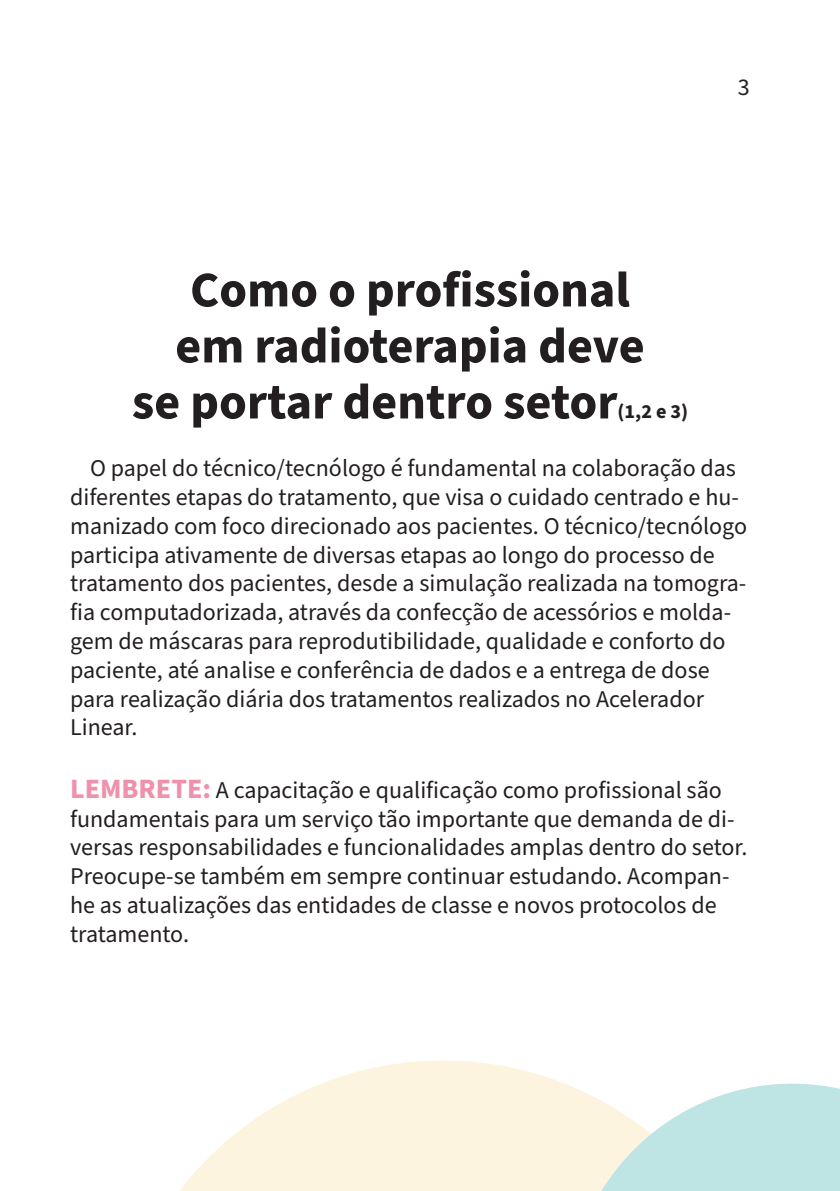
<style>
.page{position:relative;width:840px;height:1191px;background:#fff}
.page>*{position:absolute;margin:0;border:0;box-sizing:border-box;transform-origin:0 0}
.t1{font:700 50px "Source Sans Pro";color:#231f20}
.t2{font:24px/28.8px "Source Sans Pro";color:#231f20}
.t3{font:700 20px "Source Sans Pro";color:#231f20}
.s1{font-weight:700;font-size:28px;color:#ef91ab}
</style>
<div class="page">
<svg style="left:180px;top:1060px;width:385px;height:131px;fill:#fdf4df"></svg>
<svg style="left:565px;top:1083px;width:274px;height:108px;background:#d4ebe7"></svg>
<p class="t2" style="left:737px;top:73px;width:13px">3</p>
<h1 class="t1" style="left:190px;top:256px;width:441px">Como o profissional</h1>
<h1 class="t1" style="left:175px;top:312px;width:470px">em radioterapia deve</h1>
<h1 class="t1" style="left:132px;top:368px;width:487px">se portar dentro setor</h1>
<p class="t3" style="left:617px;top:398px;width:72px">(1,2 e 3)</p>
<p class="t2" style="left:70px;top:454px;width:678px;text-indent:20px">O papel do técnico/tecnólogo é fundamental na colaboração das diferentes etapas do tratamento, que visa o cuidado centrado e hu&shy;manizado com foco direcionado aos pacientes. O técnico/tecnólogo participa ativamente de diversas etapas ao longo do processo de tratamento dos pacientes, desde a simulação realizada na tomogra&shy;fia computadorizada, através da confecção de acessórios e molda&shy;gem de máscaras para reprodutibilidade, qualidade e conforto do paciente, até analise e conferência de dados e a entrega de dose para realização diária dos tratamentos realizados no Acelerador Linear.</p>
<p class="t2" style="left:70px;top:776px;width:678px"><span class="s1">LEMBRETE:</span> A capacitação e qualificação como profissional são fundamentais para um serviço tão importante que demanda de di&shy;versas responsabilidades e funcionalidades amplas dentro do setor.<br>Preocupe-se também em sempre continuar estudando. Acompan&shy;he as atualizações das entidades de classe e novos protocolos de tratamento.</p>
</div>
